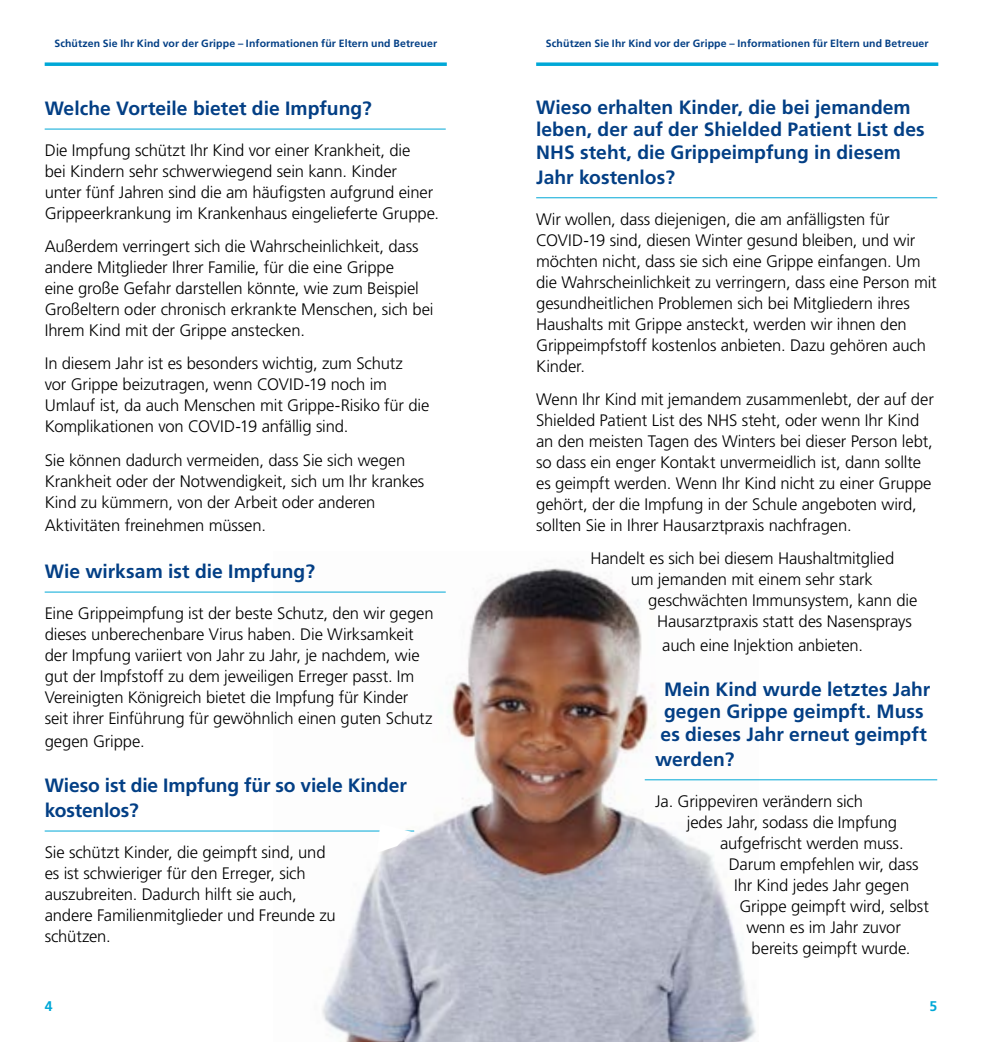
<style>
.page{position:relative;width:983px;height:1042px;background:#fff}
.page>*{position:absolute;margin:0;border:0;box-sizing:border-box;transform-origin:0 0}
.t1{font:700 19.25px/22.8px "Frutiger";color:#033f85}
.t2{font:300 16.62px/21px "Frutiger";letter-spacing:-.01em;color:#000}
.t3{font:700 14px "Frutiger";color:#00a8d7}
.t4{font:700 10.5px "Frutiger";letter-spacing:.01em;color:#033f85}
</style>
<div class="page">
<svg style="left:45px;top:62px;width:401px;height:4px;fill:#05a9d7"></svg>
<svg style="left:536px;top:62px;width:402px;height:4px"></svg>
<img style="left:273px;top:568px;width:485px;height:474px">
<hr style="left:536px;top:197px;width:400px;height:1px;background:#00a8d7">
<hr style="left:644px;top:779px;width:292px;height:1px;background:#00a8d7">
<hr style="left:45px;top:129px;width:400px;height:1px;background:#00a8d7">
<hr style="left:45px;top:591px;width:400px;height:1px;background:#00a8d7">
<hr style="left:45px;top:830px;width:369px;height:1px;background:#00a8d7">
<svg style="left:376px;top:823px;width:34px;height:30px"></svg>
<p class="t4" style="left:54px;top:37px;width:384px">Schützen Sie Ihr Kind vor der Grippe – Informationen für Eltern und Betreuer</p>
<p class="t4" style="left:545px;top:37px;width:384px">Schützen Sie Ihr Kind vor der Grippe – Informationen für Eltern und Betreuer</p>
<p class="t1" style="left:45px;top:97px;width:329px">Welche Vorteile bietet die Impfung?</p>
<p class="t2" style="left:45px;top:140px;width:396px">Die Impfung schützt Ihr Kind vor einer Krankheit, die<br>bei Kindern sehr schwerwiegend sein kann. Kinder<br>unter fünf Jahren sind die am häufigsten aufgrund einer Grippeerkrankung im Krankenhaus eingelieferte Gruppe.</p>
<p class="t2" style="left:45px;top:236px;width:390px">Außerdem verringert sich die Wahrscheinlichkeit, dass andere Mitglieder Ihrer Familie, für die eine Grippe<br>eine große Gefahr darstellen könnte, wie zum Beispiel Großeltern oder chronisch erkrankte Menschen, sich bei Ihrem Kind mit der Grippe anstecken.</p>
<p class="t2" style="left:45px;top:353px;width:386px">In diesem Jahr ist es besonders wichtig, zum Schutz<br>vor Grippe beizutragen, wenn COVID-19 noch im Umlauf ist, da auch Menschen mit Grippe-Risiko für die Komplikationen von COVID-19 anfällig sind.</p>
<p class="t2" style="left:45px;top:450px;width:381px">Sie können dadurch vermeiden, dass Sie sich wegen<br>Krankheit oder der Notwendigkeit, sich um Ihr krankes<br>Kind zu kümmern, von der Arbeit oder anderen</p>
<p class="t2" style="left:45px;top:515px;width:223px">Aktivitäten freinehmen müssen.</p>
<p class="t1" style="left:45px;top:560px;width:272px">Wie wirksam ist die Impfung?</p>
<p class="t2" style="left:45px;top:603px;width:390px">Eine Grippeimpfung ist der beste Schutz, den wir gegen dieses unberechenbare Virus haben. Die Wirksamkeit der Impfung variiert von Jahr zu Jahr, je nachdem, wie gut der Impfstoff zu dem jeweiligen Erreger passt. Im Vereinigten Königreich bietet die Impfung für Kinder seit ihrer Einführung für gewöhnlich einen guten Schutz</p>
<p class="t2" style="left:45px;top:731px;width:101px">gegen Grippe.</p>
<p class="t1" style="left:45px;top:773px;width:363px;line-height:24.5px">Wieso ist die Impfung für so viele Kinder kostenlos?</p>
<p class="t2" style="left:45px;top:842px;width:292px">Sie schützt Kinder, die geimpft sind, und es ist schwieriger für den Erreger, sich auszubreiten. Dadurch hilft sie auch, andere Familienmitglieder und Freunde zu schützen.</p>
<p class="t1" style="left:536px;top:96px;width:390px">Wieso erhalten Kinder, die bei jemandem leben, der auf der Shielded Patient List des<br>NHS steht, die Grippeimpfung in diesem</p>
<p class="t1" style="left:536px;top:166px;width:140px">Jahr kostenlos?</p>
<p class="t2" style="left:536px;top:208px;width:402px">Wir wollen, dass diejenigen, die am anfälligsten für COVID-19 sind, diesen Winter gesund bleiben, und wir möchten nicht, dass sie sich eine Grippe einfangen. Um die Wahrscheinlichkeit zu verringern, dass eine Person mit gesundheitlichen Problemen sich bei Mitgliedern ihres Haushalts mit Grippe ansteckt, werden wir ihnen den Grippeimpfstoff kostenlos anbieten. Dazu gehören auch Kinder.</p>
<p class="t2" style="left:536px;top:389px;width:399px">Wenn Ihr Kind mit jemandem zusammenlebt, der auf der Shielded Patient List des NHS steht, oder wenn Ihr Kind an den meisten Tagen des Winters bei dieser Person lebt, so dass ein enger Kontakt unvermeidlich ist, dann sollte es geimpft werden. Wenn Ihr Kind nicht zu einer Gruppe gehört, der die Impfung in der Schule angeboten wird, sollten Sie in Ihrer Hausarztpraxis nachfragen.</p>
<p class="t2" style="left:630px;top:548px;width:265px;text-indent:-40px">Handelt es sich bei diesem Haushaltmitglied um jemanden mit einem sehr stark</p>
<p class="t2" style="left:648px;top:590px;width:270px;text-align:center">geschwächten Immunsystem, kann die<br>Hausarztpraxis statt des Nasensprays</p>
<p class="t2" style="left:662px;top:635px;width:202px">auch eine Injektion anbieten.</p>
<p class="t1" style="left:660px;top:678px;width:271px">Mein Kind wurde letztes Jahr gegen Grippe geimpft. Muss es dieses Jahr erneut geimpft</p>
<p class="t1" style="left:655px;top:748px;width:81px">werden?</p>
<p class="t2" style="left:655px;top:790px;width:209px">Ja. Grippeviren verändern sich</p>
<p class="t2" style="left:686px;top:811px;width:212px">jedes Jahr, sodass die Impfung</p>
<p class="t2" style="left:720px;top:832px;width:185px">aufgefrischt werden muss.</p>
<p class="t2" style="left:728px;top:853px;width:191px">Darum empfehlen wir, dass</p>
<p class="t2" style="left:734px;top:874px;width:177px">Ihr Kind jedes Jahr gegen</p>
<p class="t2" style="left:739px;top:895px;width:191px">Grippe geimpft wird, selbst</p>
<p class="t2" style="left:746px;top:916px;width:156px">wenn es im Jahr zuvor</p>
<p class="t2" style="left:751px;top:937px;width:160px">bereits geimpft wurde.</p>
<p class="t3" style="left:45px;top:998px;width:9px">4</p>
<p class="t3" style="left:929px;top:998px;width:9px">5</p>
</div>
